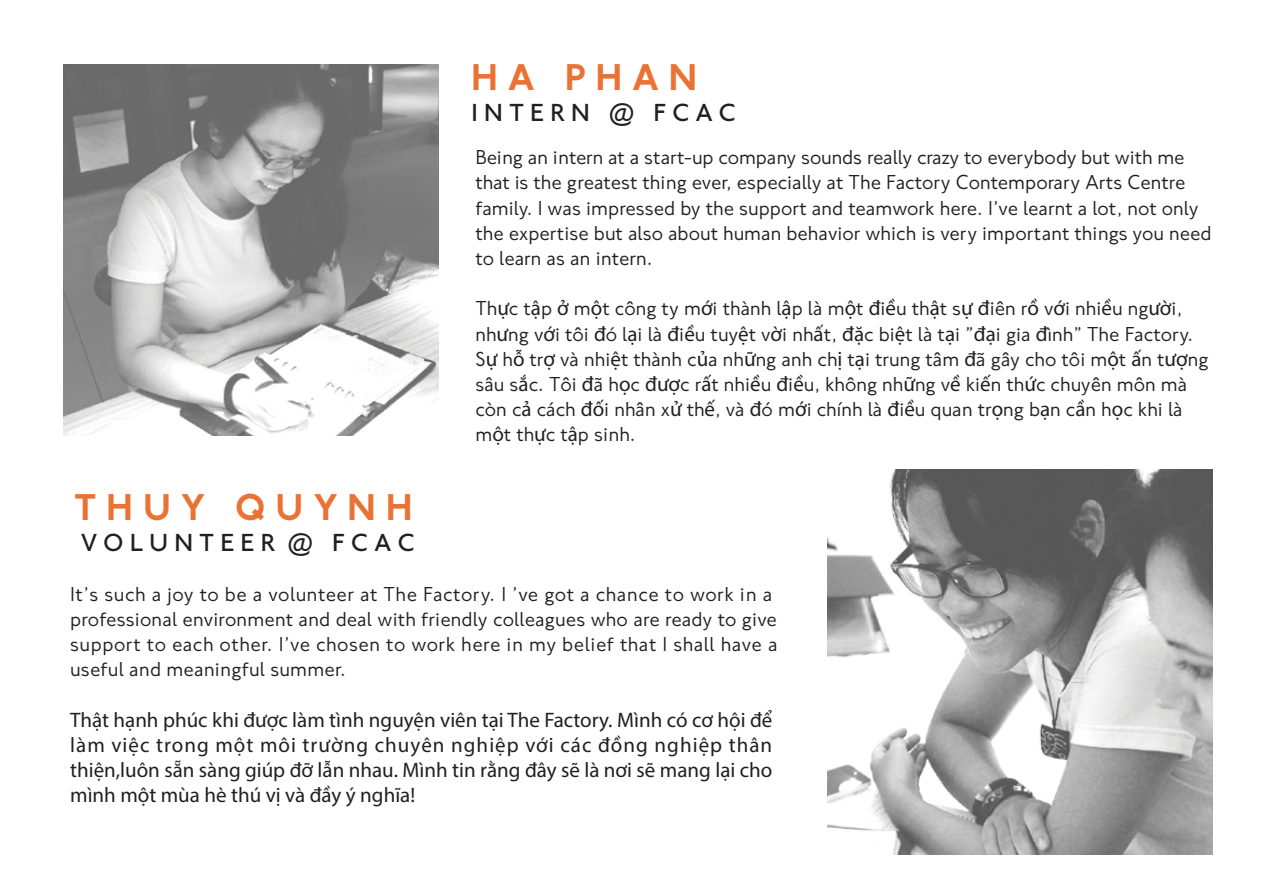
<style>
.page{position:relative;width:1263px;height:893px;background:#fff}
.page>*{position:absolute;margin:0;border:0;box-sizing:border-box;transform-origin:0 0}
.t1{font:500 38.85px "New Johnston";color:#ea7235}
.t2{font:300 25.65px "New Johnston";color:#231f20}
.t3{font:21px/25.2px "New Johnston";color:#231f20}
.t4{font:21px/25.2px "Myriad Pro";color:#231f20;text-align:justify}
.s1{font-family:"Myriad Pro"}
</style>
<div class="page">
<img style="left:64px;top:64px;width:375px;height:372px">
<img style="left:827px;top:470px;width:385px;height:385px">
<h1 class="t1" style="left:471px;top:55px;width:227px">H A P H A N</h1>
<p class="t2" style="left:471px;top:98px;width:266px">I N T E R N @ F C A C</p>
<h1 class="t1" style="left:75px;top:484px;width:339px">T H U Y Q U Y N H</h1>
<p class="t2" style="left:81px;top:527px;width:335px">V O L U N T E E R @ F C A C</p>
<p class="t3" style="left:475px;top:144px;width:738px">Being an intern at a start-up company sounds really crazy to everybody but with me that is the greatest thing ever, especially at The Factory Contemporary Arts Centre family. I was impressed by the support and teamwork here. I’ve learnt a lot, not only the expertise but also about human behavior which is very important things you need to learn as an intern.</p>
<p class="t3" style="left:475px;top:296px;width:735px">Th<span class="s1">ự</span>c t<span class="s1">ậ</span>p <span class="s1">ở</span> m<span class="s1">ộ</span>t công ty m<span class="s1">ớ</span>i thành l<span class="s1">ậ</span>p là m<span class="s1">ộ</span>t <span class="s1">đ</span>i<span class="s1">ề</span>u th<span class="s1">ậ</span>t s<span class="s1">ự đ</span>iên r<span class="s1">ồ</span> v<span class="s1">ớ</span>i nhi<span class="s1">ề</span>u ng<span class="s1">ườ</span>i, nh<span class="s1">ư</span>ng v<span class="s1">ớ</span>i tôi <span class="s1">đ</span>ó l<span class="s1">ạ</span>i là <span class="s1">đ</span>i<span class="s1">ề</span>u tuy<span class="s1">ệ</span>t v<span class="s1">ờ</span>i nh<span class="s1">ấ</span>t, <span class="s1">đặ</span>c bi<span class="s1">ệ</span>t là t<span class="s1">ạ</span>i "<span class="s1">đạ</span>i gia <span class="s1">đ</span>ình" The Factory.<br>S<span class="s1">ự</span> h<span class="s1">ỗ</span> tr<span class="s1">ợ</span> và nhi<span class="s1">ệ</span>t thành c<span class="s1">ủ</span>a nh<span class="s1">ữ</span>ng anh ch<span class="s1">ị</span> t<span class="s1">ạ</span>i trung tâm <span class="s1">đ</span>ã gây cho tôi m<span class="s1">ộ</span>t <span class="s1">ấ</span>n t<span class="s1">ượ</span>ng sâu s<span class="s1">ắ</span>c. Tôi <span class="s1">đ</span>ã h<span class="s1">ọ</span>c <span class="s1">đượ</span>c r<span class="s1">ấ</span>t nhi<span class="s1">ề</span>u <span class="s1">đ</span>i<span class="s1">ề</span>u, không nh<span class="s1">ữ</span>ng v<span class="s1">ề</span> ki<span class="s1">ế</span>n th<span class="s1">ứ</span>c chuyên môn mà còn c<span class="s1">ả</span> cách <span class="s1">đố</span>i nhân x<span class="s1">ử</span> th<span class="s1">ế</span>, và <span class="s1">đ</span>ó m<span class="s1">ớ</span>i chính là <span class="s1">đ</span>i<span class="s1">ề</span>u quan tr<span class="s1">ọ</span>ng b<span class="s1">ạ</span>n c<span class="s1">ầ</span>n h<span class="s1">ọ</span>c khi là m<span class="s1">ộ</span>t th<span class="s1">ự</span>c t<span class="s1">ậ</span>p sinh.</p>
<p class="t3" style="left:70px;top:581px;width:709px">It's such a joy to be a volunteer at The Factory. I 've got a chance to work in a professional environment and deal with friendly colleagues who are ready to give support to each other. I've chosen to work here in my belief that I shall have a useful and meaningful summer.</p>
<p class="t4" style="left:70px;top:707px;width:704px">Thật hạnh phúc khi được làm tình nguyện viên tại The Factory. Mình có cơ hội để làm việc trong một môi trường chuyên nghiệp với các đồng nghiệp thân thiện,luôn sẵn sàng giúp đỡ lẫn nhau. Mình tin rằng đây sẽ là nơi sẽ mang lại cho mình một mùa hè thú vị và đầy ý nghĩa!</p>
</div>
